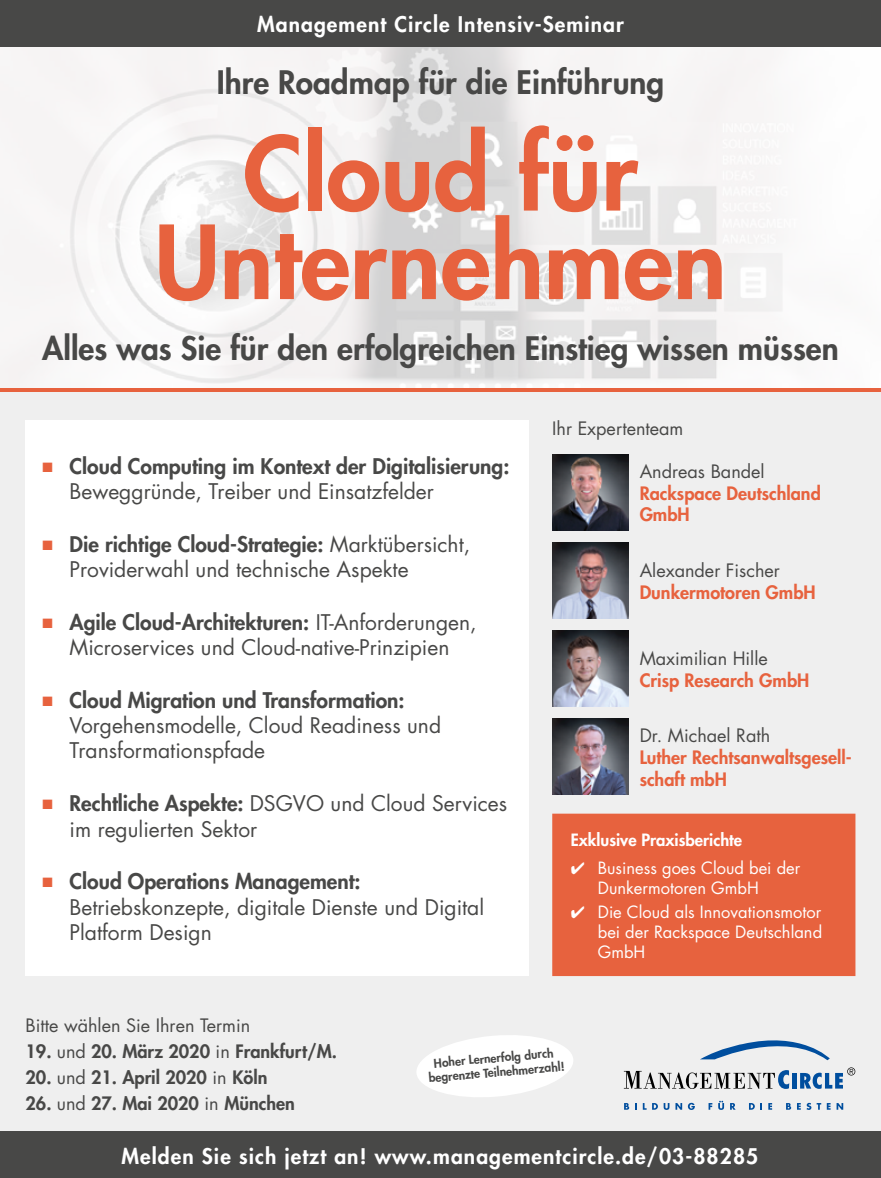
<style>
.page{position:relative;width:881px;height:1178px;background:#fff}
.page>*{position:absolute;margin:0;border:0;box-sizing:border-box;transform-origin:0 0}
.t1{font:800 99px/88.5px "Futura Std";color:#e7623e;text-align:center}
.t2{font:800 31.5px "Futura Std";color:#484847}
.t3{font:21px/25.2px "Futura Std";color:#484847}
.t4{font:800 21px "Futura Std";letter-spacing:.05em;color:#fff}
.t5{font:800 21px/25.2px "Futura Std";color:#484847}
.t6{font:18px "Futura Std";color:#484847}
.t7{font:800 18px/21.6px "Futura Std";color:#e7623e}
.t8{font:800 18px "Futura Std";color:#484847}
.t9{font:16.5px/19.8px "Futura Std";color:#fff}
.t10{font:800 16.5px "Futura Std";color:#fff}
.t11{font:800 12px/14.4px "Futura Std";color:#484847;text-align:center}
.s1{color:#e7623e}
.s2{font-weight:400}
.s3{font-weight:800}
</style>
<div class="page">
<img style="left:0;top:47px;width:880px;height:342px">
<div style="left:0;top:390px;width:880px;height:788px;background:#efefef"></div>
<div style="left:0;top:1132px;width:880px;height:46px;background:#484847"></div>
<svg style="left:417px;top:1035px;width:156px;height:62px"></svg>
<hr style="left:0;top:389px;width:880px;height:3px;background:#e7623e">
<div style="left:0;top:0;width:880px;height:47px;background:#484847"></div>
<div style="left:552px;top:814px;width:302px;height:161px;background:#e7623e"></div>
<div style="left:552px;top:814px;width:303px;height:162px;border:2px solid #e7623e"></div>
<div style="left:26px;top:420px;width:502px;height:556px;background:#fff"></div>
<img style="left:552px;top:630px;width:76px;height:77px">
<img style="left:552px;top:718px;width:76px;height:77px">
<img style="left:552px;top:542px;width:76px;height:77px">
<img style="left:552px;top:454px;width:76px;height:77px">
<div style="left:791px;top:1073px;width:5px;height:15px;background:#004e9e"></div>
<svg style="left:623px;top:1070px;width:166px;height:19px"></svg>
<svg style="left:700px;top:1040px;width:129px;height:20px"></svg>
<svg style="left:800px;top:1067px;width:55px;height:22px"></svg>
<svg style="left:624px;top:1103px;width:12px;height:7px"></svg>
<svg style="left:642px;top:1103px;width:15px;height:7px"></svg>
<svg style="left:663px;top:1103px;width:6px;height:7px"></svg>
<svg style="left:675px;top:1103px;width:19px;height:7px"></svg>
<svg style="left:708px;top:1103px;width:4px;height:7px"></svg>
<svg style="left:718px;top:1101px;width:5px;height:9px"></svg>
<svg style="left:730px;top:1103px;width:5px;height:7px"></svg>
<svg style="left:749px;top:1103px;width:5px;height:7px"></svg>
<svg style="left:760px;top:1103px;width:2px;height:7px"></svg>
<svg style="left:768px;top:1103px;width:3px;height:7px"></svg>
<svg style="left:786px;top:1103px;width:4px;height:7px"></svg>
<svg style="left:797px;top:1103px;width:3px;height:7px"></svg>
<svg style="left:806px;top:1103px;width:14px;height:7px"></svg>
<svg style="left:826px;top:1103px;width:4px;height:7px"></svg>
<svg style="left:836px;top:1103px;width:6px;height:7px"></svg>
<p class="t4" style="left:257px;top:11px;width:368px">Management Circle Intensiv-Seminar</p>
<h2 class="t2" style="left:217px;top:62px;width:449px">Ihre Roadmap für die Einführung</h2>
<h1 class="t1" style="left:154px;top:130px;width:573px">Cloud für<br>Unternehmen</h1>
<h2 class="t2" style="left:42px;top:328px;width:797px">Alles was Sie für den erfolgreichen Einstieg wissen müssen</h2>
<p class="t5" style="left:70px;top:453px;width:441px;text-indent:-27px"><span class="s1">■</span> Cloud Computing im Kontext der Digitalisierung:<br><span class="s2">Beweggründe, Treiber und Einsatzfelder</span></p>
<p class="t3" style="left:70px;top:532px;width:402px;text-indent:-27px"><span class="s1">■</span> <span class="s3">Die richtige Cloud-Strategie:</span> Marktübersicht,<br>Providerwahl und technische Aspekte</p>
<p class="t3" style="left:43px;top:610px;width:435px;text-align:center"><span class="s1">■</span> <span class="s3">Agile Cloud-Architekturen:</span> IT-Anforderungen,<br>Microservices und Cloud-native-Prinzipien</p>
<p class="t3" style="left:70px;top:688px;width:373px;text-indent:-27px"><span class="s1">■</span> <span class="s3">Cloud Migration und Transformation:<br></span>Vorgehensmodelle, Cloud Readiness und<br>Transformationspfade</p>
<p class="t3" style="left:70px;top:791px;width:439px;text-indent:-27px"><span class="s1">■</span> <span class="s3">Rechtliche Aspekte:</span> DSGVO und Cloud Services im regulierten Sektor</p>
<p class="t3" style="left:70px;top:869px;width:416px;text-indent:-27px"><span class="s1">■</span> <span class="s3">Cloud Operations Management:<br></span>Betriebskonzepte, digitale Dienste und Digital<br>Platform Design</p>
<p class="t6" style="left:552px;top:417px;width:133px">Ihr Expertenteam</p>
<p class="t6" style="left:639px;top:460px;width:126px">Andreas Bandel</p>
<p class="t7" style="left:639px;top:482px;width:183px">Rackspace Deutschland<br>GmbH</p>
<p class="t6" style="left:639px;top:559px;width:142px">Alexander Fischer</p>
<p class="t7" style="left:639px;top:581px;width:177px">Dunkermotoren GmbH</p>
<p class="t6" style="left:639px;top:647px;width:130px">Maximilian Hille</p>
<p class="t7" style="left:639px;top:669px;width:171px">Crisp Research GmbH</p>
<p class="t6" style="left:639px;top:724px;width:132px">Dr. Michael Rath</p>
<p class="t7" style="left:639px;top:746px;width:213px">Luther Rechtsanwaltsgesell&shy;schaft mbH</p>
<p class="t10" style="left:570px;top:829px;width:173px">Exklusive Praxisberichte</p>
<p class="t9" style="left:597px;top:858px;width:204px;text-indent:-27px">✔ Business goes Cloud bei der<br>Dunkermotoren GmbH</p>
<p class="t9" style="left:597px;top:902px;width:226px;text-align:justify;text-indent:-27px">✔ Die Cloud als Innovationsmotor bei der Rackspace Deutschland GmbH</p>
<p class="t6" style="left:26px;top:1014px;width:226px">Bitte wählen Sie Ihren Termin</p>
<p class="t8" style="left:26px;top:1040px;width:313px">19. <span class="s2">und</span> 20. März 2020 <span class="s2">in</span> Frankfurt/M.</p>
<p class="t8" style="left:26px;top:1066px;width:243px">20. <span class="s2">und</span> 21. April 2020 <span class="s2">in</span> Köln</p>
<p class="t8" style="left:26px;top:1092px;width:271px">26. <span class="s2">und</span> 27. Mai 2020 <span class="s2">in</span> München</p>
<p class="t11" style="left:426px;top:1056px;width:138px;rotate:-5deg">Hoher Lernerfolg durch begrenzte Teilnehmerzahl!</p>
<p class="t4" style="left:121px;top:1143px;width:638px">Melden Sie sich jetzt an! www.managementcircle.de/03-88285</p>
</div>
